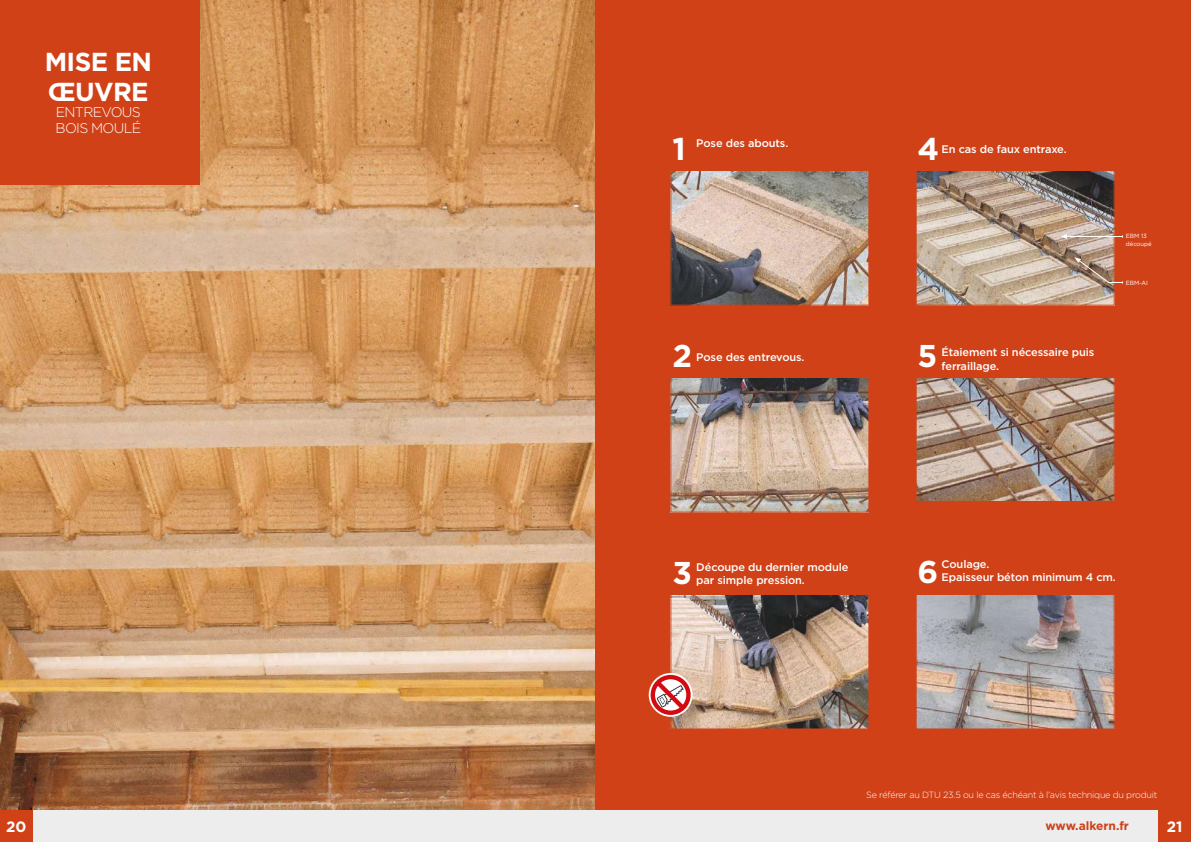
<style>
.page{position:relative;width:1191px;height:842px;background:#fff}
.page>*{position:absolute;margin:0;border:0;box-sizing:border-box;transform-origin:0 0}
.t1{font:700 31.5px "Gotham";color:#fff}
.t2{font:700 26px/30px "Gotham";letter-spacing:-.025em;color:#fff}
.t3{font:700 15px "Gotham";color:#fff}
.t4{font:300 14px/16px "Gotham";letter-spacing:-.05em;color:#fff}
.t5{font:700 12px "Gotham";color:#d04118}
.t6{font:500 11px "Gotham";letter-spacing:-.01em;color:#fff}
.t7{font:300 9px "Gotham";letter-spacing:-.025em;color:#fff}
.t8{font:6px/8px "Gotham";letter-spacing:-.01em;color:#fff}
</style>
<div class="page">
<img style="left:0;top:0;width:595px;height:810px">
<div style="left:0;top:0;width:199px;height:184px;background:#d04118"></div>
<div style="left:595px;top:0;width:596px;height:842px;background:#d04118"></div>
<img style="left:672px;top:171px;width:195px;height:132px">
<div style="left:670px;top:136px;width:199px;height:169px;border:1px solid #d04118"></div>
<div style="left:670px;top:136px;width:199px;height:35px;background:#d04118"></div>
<img style="left:672px;top:378px;width:195px;height:132px">
<div style="left:670px;top:343px;width:199px;height:169px;border:1px solid #d04118"></div>
<div style="left:670px;top:343px;width:199px;height:35px;background:#d04118"></div>
<img style="left:918px;top:378px;width:194px;height:123px">
<div style="left:916px;top:343px;width:198px;height:169px;border:1px solid #d04118"></div>
<div style="left:916px;top:343px;width:198px;height:35px;background:#d04118"></div>
<img style="left:918px;top:595px;width:194px;height:132px">
<div style="left:916px;top:560px;width:198px;height:169px;border:1px solid #d04118"></div>
<div style="left:916px;top:560px;width:198px;height:35px;background:#d04118"></div>
<img style="left:672px;top:595px;width:195px;height:132px">
<div style="left:670px;top:560px;width:199px;height:169px;border:1px solid #d04118"></div>
<div style="left:670px;top:560px;width:199px;height:35px;background:#d04118"></div>
<svg style="left:648px;top:673px;width:45px;height:44px;background:#db8681"></svg>
<img style="left:918px;top:171px;width:194px;height:132px">
<div style="left:916px;top:136px;width:198px;height:169px;border:1px solid #d04118"></div>
<div style="left:916px;top:136px;width:198px;height:35px;background:#d04118"></div>
<hr style="left:1065px;top:236px;width:57px;height:1px;background:#fff">
<svg style="left:1060px;top:234px;width:7px;height:5px"></svg>
<svg style="left:1074px;top:257px;width:49px;height:27px"></svg>
<div style="left:0;top:810px;width:1191px;height:32px;background:#ededed"></div>
<div style="left:0;top:810px;width:33px;height:32px;background:#d04118"></div>
<div style="left:1158px;top:810px;width:33px;height:32px;background:#d04118"></div>
<h2 class="t2" style="left:45px;top:47px;width:109px">MISE EN<br>ŒUVRE</h2>
<p class="t4" style="left:56px;top:104px;width:87px">ENTREVOUS<br>BOIS MOULÉ</p>
<h1 class="t1" style="left:672px;top:128px;width:15px">1</h1>
<p class="t6" style="left:696px;top:136px;width:93px">Pose des abouts.</p>
<h1 class="t1" style="left:917px;top:128px;width:23px">4</h1>
<p class="t6" style="left:941px;top:142px;width:127px">En cas de faux entraxe.</p>
<h1 class="t1" style="left:672px;top:335px;width:21px">2</h1>
<p class="t6" style="left:696px;top:350px;width:110px">Pose des entrevous.</p>
<p class="t6" style="left:941px;top:345px;width:154px">Étaiement si nécessaire puis</p>
<h1 class="t1" style="left:917px;top:335px;width:21px">5</h1>
<p class="t6" style="left:941px;top:358px;width:59px">ferraillage.</p>
<p class="t8" style="left:1126px;top:232px;width:27px">EBM 13 découpé</p>
<p class="t8" style="left:1126px;top:278px;width:23px">EBM-AI</p>
<h1 class="t1" style="left:672px;top:552px;width:21px">3</h1>
<p class="t6" style="left:696px;top:560px;width:154px">Découpe du dernier module</p>
<p class="t6" style="left:696px;top:573px;width:110px">par simple pression.</p>
<h1 class="t1" style="left:917px;top:550px;width:22px">6</h1>
<p class="t6" style="left:941px;top:557px;width:49px">Coulage.</p>
<p class="t6" style="left:941px;top:570px;width:176px">Epaisseur béton minimum 4 cm.</p>
<p class="t7" style="left:866px;top:789px;width:293px">Se référer au DTU 23.5 ou le cas échéant à l’avis technique du produit</p>
<h3 class="t3" style="left:6px;top:817px;width:22px">20</h3>
<p class="t5" style="left:1045px;top:817px;width:85px">www.alkern.fr</p>
<h3 class="t3" style="left:1166px;top:817px;width:17px">21</h3>
</div>
